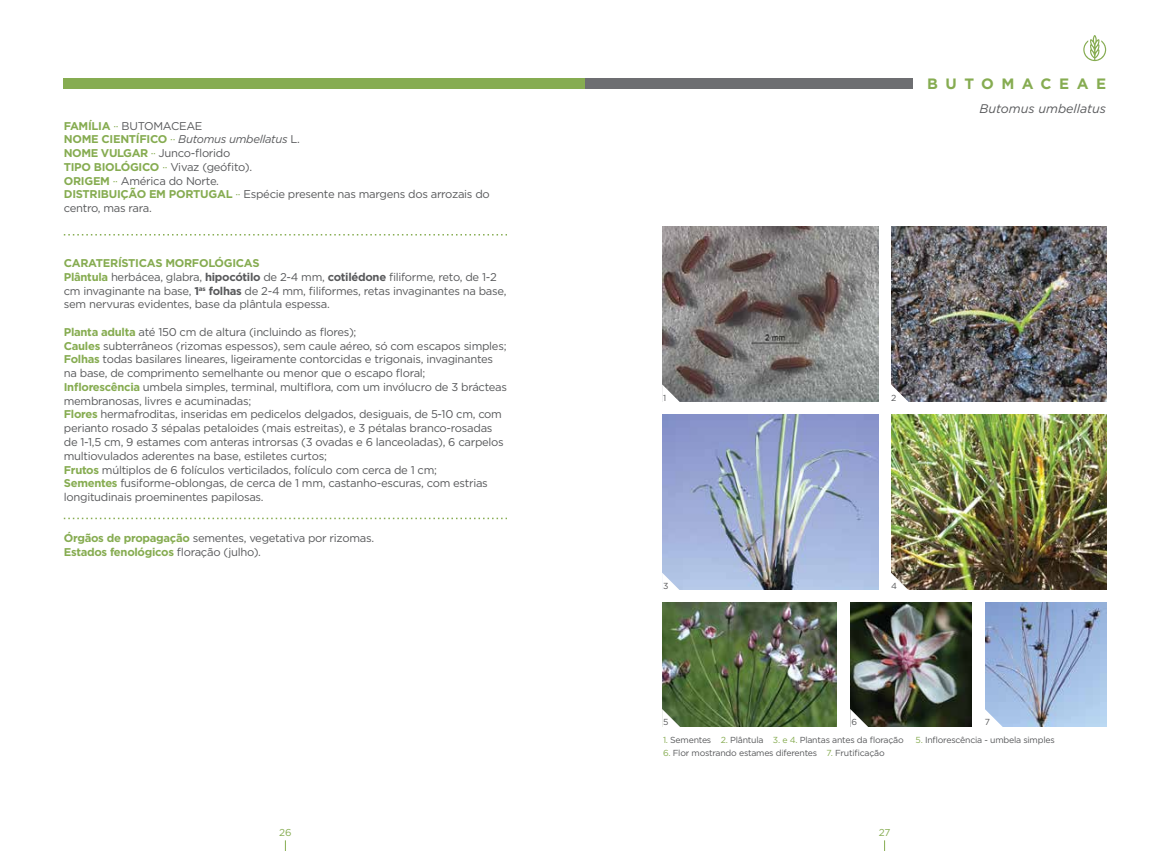
<style>
.page{position:relative;width:1170px;height:851px;background:#fff}
.page>*{position:absolute;margin:0;border:0;box-sizing:border-box;transform-origin:0 0}
.t1{font:700 15px "Gotham";letter-spacing:.5em;color:#86ac51}
.t2{font:italic 12.5px "Gotham";color:#58595b}
.t3{font:11.25px/13.8px "Gotham";letter-spacing:-.025em;color:#58595b}
.t4{font:10px "Gotham";color:#86ac51}
.t5{font:8.75px "Gotham";letter-spacing:-.025em;color:#58595b}
.s1{font-weight:700;color:#86ac51}
.s2{color:#86ac51}
.s3{font-style:italic}
.s4{font-weight:700}
</style>
<div class="page">
<div style="left:64px;top:78px;width:521px;height:10px;background:#86ac51"></div>
<svg style="left:64px;top:234px;width:443px;height:1px"></svg>
<svg style="left:64px;top:517px;width:443px;height:2px"></svg>
<div style="left:585px;top:78px;width:327px;height:10px;background:#6d6e71"></div>
<svg style="left:1083px;top:35px;width:23px;height:26px"></svg>
<img style="left:663px;top:227px;width:214px;height:175px">
<img style="left:663px;top:414px;width:214px;height:175px">
<img style="left:891px;top:227px;width:215px;height:175px">
<img style="left:891px;top:414px;width:215px;height:175px">
<img style="left:985px;top:602px;width:121px;height:124px">
<img style="left:850px;top:602px;width:121px;height:124px">
<img style="left:663px;top:602px;width:173px;height:124px">
<svg style="left:662px;top:384px;width:18px;height:18px"></svg>
<svg style="left:662px;top:572px;width:18px;height:18px"></svg>
<svg style="left:662px;top:708px;width:18px;height:19px"></svg>
<svg style="left:891px;top:384px;width:18px;height:18px"></svg>
<svg style="left:891px;top:572px;width:18px;height:18px"></svg>
<svg style="left:850px;top:708px;width:18px;height:19px"></svg>
<svg style="left:985px;top:708px;width:17px;height:18px"></svg>
<p class="t3" style="left:64px;top:118px;width:427px"><span class="s1">FAMÍLIA</span> <span class="s2">··</span> BUTOMACEAE<br><span class="s1">NOME CIENTÍFICO</span> <span class="s2">··</span> <span class="s3">Butomus umbellatus</span> L.<br><span class="s1">NOME VULGAR</span> <span class="s2">··</span> Junco-florido<br><span class="s1">TIPO BIOLÓGICO</span> <span class="s2">··</span> Vivaz (geófito).<br><span class="s1">ORIGEM</span> <span class="s2">··</span> América do Norte.<br><span class="s1">DISTRIBUIÇÃO EM PORTUGAL</span> <span class="s2">··</span> Espécie presente nas margens dos arrozais do centro, mas rara.</p>
<p class="t3" style="left:64px;top:256px;width:444px"><span class="s1">CARATERÍSTICAS MORFOLÓGICAS<br>Plântula</span> herbácea, glabra, <span class="s4">hipocótilo</span> de 2-4 mm, <span class="s4">cotilédone</span> filiforme, reto, de 1-2 cm invaginante na base, <span class="s4">1</span><sup>as</sup> <span class="s4">folhas</span> de 2-4 mm, filiformes, retas invaginantes na base, sem nervuras evidentes, base da plântula espessa.</p>
<p class="t3" style="left:64px;top:325px;width:444px"><span class="s1">Planta adulta</span> até 150 cm de altura (incluindo as flores);<br><span class="s1">Caules</span> subterrâneos (rizomas espessos), sem caule aéreo, só com escapos simples; <span class="s1">Folhas</span> todas basilares lineares, ligeiramente contorcidas e trigonais, invaginantes na base, de comprimento semelhante ou menor que o escapo floral;<br><span class="s1">Inflorescência</span> umbela simples, terminal, multiflora, com um invólucro de 3 brácteas membranosas, livres e acuminadas;<br><span class="s1">Flores</span> hermafroditas, inseridas em pedicelos delgados, desiguais, de 5-10 cm, com perianto rosado 3 sépalas petaloides (mais estreitas), e 3 pétalas branco-rosadas de 1-1,5 cm, 9 estames com anteras introrsas (3 ovadas e 6 lanceoladas), 6 carpelos multiovulados aderentes na base, estiletes curtos;<br><span class="s1">Frutos</span> múltiplos de 6 folículos verticilados, folículo com cerca de 1 cm;<br><span class="s1">Sementes</span> fusiforme-oblongas, de cerca de 1 mm, castanho-escuras, com estrias longitudinais proeminentes papilosas.</p>
<p class="t3" style="left:64px;top:531px;width:312px"><span class="s1">Órgãos de propagação</span> sementes, vegetativa por rizomas.<br><span class="s1">Estados fenológicos</span> floração (julho).</p>
<p class="t4" style="left:279px;top:826px;width:14px">26</p>
<p class="t5" style="left:663px;top:392px;width:5px">1</p>
<p class="t5" style="left:663px;top:580px;width:7px">3</p>
<h1 class="t1" style="left:927px;top:73px;width:180px">BUTOMACEAE</h1>
<p class="t2" style="left:979px;top:101px;width:128px">Butomus umbellatus</p>
<p class="t5" style="left:891px;top:392px;width:7px">2</p>
<p class="t5" style="left:891px;top:580px;width:7px">4</p>
<p class="t5" style="left:663px;top:716px;width:7px">5</p>
<p class="t5" style="left:851px;top:716px;width:7px">6</p>
<p class="t5" style="left:984px;top:716px;width:7px">7</p>
<p class="t5" style="left:663px;top:734px;width:242px"><span class="s2">1.</span> Sementes <span class="s2">2.</span> Plântula <span class="s2">3. e 4.</span> Plantas antes da floração</p>
<p class="t5" style="left:915px;top:734px;width:141px"><span class="s2">5.</span> Inflorescência - umbela simples</p>
<p class="t5" style="left:663px;top:746px;width:223px"><span class="s2">6.</span> Flor mostrando estames diferentes <span class="s2">7.</span> Frutificação</p>
<p class="t4" style="left:878px;top:826px;width:13px">27</p>
</div>
